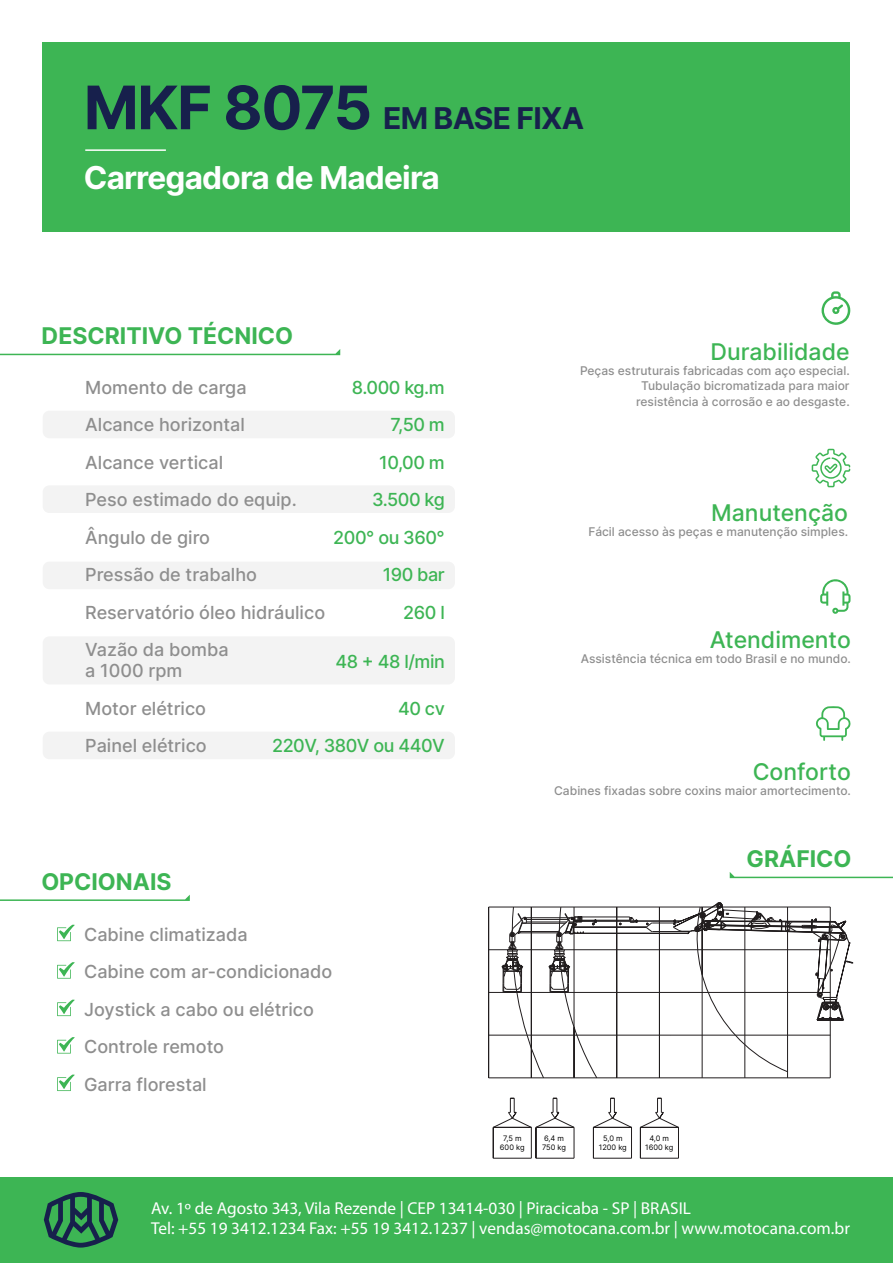
<style>
.page{position:relative;width:893px;height:1263px;background:#fff}
.page>*{position:absolute;margin:0;border:0;box-sizing:border-box;transform-origin:0 0}
.t1{font:700 31.5px "Inter";letter-spacing:-.025em;color:#fff}
.t2{font:700 30px "Inter";letter-spacing:-.025em;color:#17204c}
.t3{font:500 22.95px "Inter";color:#3db554}
.t4{font:700 22.95px "Inter";color:#3db554}
.t5{font:500 18px/37.5px "Inter";color:#8e8e8e}
.t6{font:500 18px/37.5px "Inter";letter-spacing:-.025em;color:#3db554;text-align:right}
.t7{font:17.25px/20.7px "Myriad Pro";color:#fff}
.t8{font:500 12px/15.3px "Inter";color:#8e8e8e;text-align:right}
.t9{font:7.5px/9px "Inter";color:#000;text-align:center}
.s1{font-size:60px}
</style>
<div class="page">
<div style="left:43px;top:411px;width:412px;height:27px;background:#f3f3f3;border-radius:7px"></div>
<div style="left:43px;top:485px;width:412px;height:28px;background:#f3f3f3;border-radius:7px"></div>
<div style="left:43px;top:561px;width:412px;height:28px;background:#f3f3f3;border-radius:7px"></div>
<div style="left:43px;top:731px;width:412px;height:28px;background:#f3f3f3;border-radius:7px"></div>
<div style="left:43px;top:636px;width:412px;height:48px;background:#f3f3f3;border-radius:7px"></div>
<div style="left:43px;top:43px;width:807px;height:189px;background:#3db554"></div>
<hr style="left:85px;top:149px;width:81px;height:2px;background:#fff">
<svg style="left:0;top:349px;width:340px;height:6px"></svg>
<svg style="left:730px;top:872px;width:163px;height:6px"></svg>
<svg style="left:0;top:895px;width:190px;height:6px"></svg>
<svg style="left:57px;top:925px;width:18px;height:16px"></svg>
<svg style="left:57px;top:962px;width:18px;height:17px"></svg>
<svg style="left:57px;top:1000px;width:18px;height:16px"></svg>
<svg style="left:57px;top:1037px;width:18px;height:16px"></svg>
<svg style="left:57px;top:1074px;width:18px;height:17px"></svg>
<svg style="left:812px;top:449px;width:38px;height:38px"></svg>
<svg style="left:820px;top:579px;width:30px;height:35px"></svg>
<svg style="left:821px;top:291px;width:30px;height:34px"></svg>
<svg style="left:816px;top:706px;width:35px;height:35px"></svg>
<hr style="left:830px;top:907px;width:1px;height:171px;background:#211d1e">
<hr style="left:489px;top:1077px;width:341px;height:1px;background:#211d1e">
<hr style="left:787px;top:907px;width:1px;height:171px;background:#211d1e">
<hr style="left:489px;top:907px;width:72px;height:1px;background:#211d1e">
<hr style="left:489px;top:949px;width:71px;height:1px;background:#211d1e">
<hr style="left:489px;top:992px;width:76px;height:1px;background:#211d1e">
<hr style="left:488px;top:907px;width:1px;height:171px;background:#211d1e">
<hr style="left:531px;top:1127px;width:1px;height:31px;background:#211d1e">
<hr style="left:493px;top:1158px;width:38px;height:1px;background:#211d1e">
<hr style="left:493px;top:1127px;width:1px;height:31px;background:#211d1e">
<hr style="left:574px;top:1127px;width:1px;height:31px;background:#211d1e">
<hr style="left:536px;top:1158px;width:38px;height:1px;background:#211d1e">
<hr style="left:536px;top:1127px;width:1px;height:31px;background:#211d1e">
<hr style="left:631px;top:1127px;width:1px;height:31px;background:#211d1e">
<hr style="left:593px;top:1158px;width:38px;height:1px;background:#211d1e">
<hr style="left:593px;top:1127px;width:1px;height:31px;background:#211d1e">
<hr style="left:678px;top:1127px;width:1px;height:31px;background:#211d1e">
<hr style="left:640px;top:1158px;width:38px;height:1px;background:#211d1e">
<hr style="left:640px;top:1127px;width:1px;height:31px;background:#211d1e">
<hr style="left:745px;top:1045px;width:1px;height:33px;background:#211d1e">
<hr style="left:702px;top:975px;width:1px;height:103px;background:#211d1e">
<hr style="left:659px;top:907px;width:1px;height:171px;background:#211d1e">
<hr style="left:616px;top:907px;width:1px;height:171px;background:#211d1e">
<hr style="left:561px;top:907px;width:139px;height:1px;background:#211d1e">
<hr style="left:564px;top:949px;width:134px;height:1px;background:#211d1e">
<hr style="left:565px;top:992px;width:143px;height:1px;background:#211d1e">
<hr style="left:489px;top:1035px;width:246px;height:1px;background:#211d1e">
<hr style="left:582px;top:917px;width:48px;height:1px;background:#211d1e">
<hr style="left:582px;top:920px;width:48px;height:1px;background:#211d1e">
<hr style="left:573px;top:927px;width:73px;height:1px;background:#211d1e">
<hr style="left:637px;top:921px;width:37px;height:1px;background:#211d1e">
<hr style="left:596px;top:921px;width:34px;height:1px;background:#211d1e">
<svg style="left:629px;top:917px;width:9px;height:6px"></svg>
<hr style="left:573px;top:933px;width:115px;height:1px;background:#211d1e">
<svg style="left:640px;top:1098px;width:39px;height:30px"></svg>
<svg style="left:593px;top:1098px;width:39px;height:30px"></svg>
<svg style="left:493px;top:1098px;width:81px;height:30px"></svg>
<svg style="left:646px;top:902px;width:207px;height:170px"></svg>
<svg style="left:502px;top:907px;width:95px;height:171px"></svg>
<div style="left:0;top:1178px;width:893px;height:85px;background:#3db554"></div>
<svg style="left:44px;top:1192px;width:74px;height:55px"></svg>
<h2 class="t2" style="left:84px;top:97px;width:502px"><span class="s1">MKF 8075</span> EM BASE FIXA</h2>
<h1 class="t1" style="left:84px;top:155px;width:358px">Carregadora de Madeira</h1>
<p class="t4" style="left:42px;top:319px;width:253px">DESCRITIVO TÉCNICO</p>
<p class="t5" style="left:85px;top:368px;width:241px">Momento de carga<br>Alcance horizontal<br>Alcance vertical<br>Peso estimado do equip.<br>Ângulo de giro<br>Pressão de trabalho<br>Reservatório óleo hidráulico<br>Vazão da bomba</p>
<p class="t5" style="left:85px;top:652px;width:123px">a 1000 rpm<br>Motor elétrico<br>Painel elétrico</p>
<p class="t6" style="left:333px;top:368px;width:113px">8.000 kg.m<br>7,50 m<br>10,00 m<br>3.500 kg<br>200° ou 360°<br>190 bar<br>260 l</p>
<p class="t6" style="left:335px;top:642px;width:111px">48 + 48 l/min</p>
<p class="t6" style="left:272px;top:689px;width:174px">40 cv<br>220V, 380V ou 440V</p>
<p class="t4" style="left:41px;top:865px;width:132px">OPCIONAIS</p>
<p class="t5" style="left:84px;top:915px;width:250px">Cabine climatizada<br>Cabine com ar-condicionado<br>Joystick a cabo ou elétrico<br>Controle remoto<br>Garra florestal</p>
<p class="t3" style="left:711px;top:335px;width:141px">Durabilidade</p>
<p class="t8" style="left:580px;top:363px;width:271px">Peças estruturais fabricadas com aço especial.<br>Tubulação bicromatizada para maior resistência à corrosão e ao desgaste.</p>
<p class="t3" style="left:711px;top:496px;width:138px">Manutenção</p>
<p class="t8" style="left:588px;top:524px;width:261px">Fácil acesso às peças e manutenção simples.</p>
<p class="t3" style="left:710px;top:623px;width:142px">Atendimento</p>
<p class="t8" style="left:581px;top:651px;width:272px">Assistência técnica em todo Brasil e no mundo.</p>
<p class="t3" style="left:753px;top:755px;width:100px">Conforto</p>
<p class="t8" style="left:554px;top:783px;width:298px">Cabines fixadas sobre coxins maior amortecimento.</p>
<p class="t4" style="left:747px;top:842px;width:107px">GRÁFICO</p>
<p class="t9" style="left:500px;top:1133px;width:26px">7,5 m<br>600 kg</p>
<p class="t9" style="left:542px;top:1133px;width:26px;text-align:left">6,4 m<br>750 kg</p>
<p class="t9" style="left:599px;top:1133px;width:29px">5,0 m<br>1200 kg</p>
<p class="t9" style="left:645px;top:1133px;width:30px">4,0 m<br>1600 kg</p>
<p class="t7" style="left:151px;top:1197px;width:700px">Av. 1º de Agosto 343, Vila Rezende | CEP 13414-030 | Piracicaba - SP | BRASIL<br>Tel: +55 19 3412.1234 Fax: +55 19 3412.1237 | vendas@motocana.com.br | www.motocana.com.br</p>
</div>
